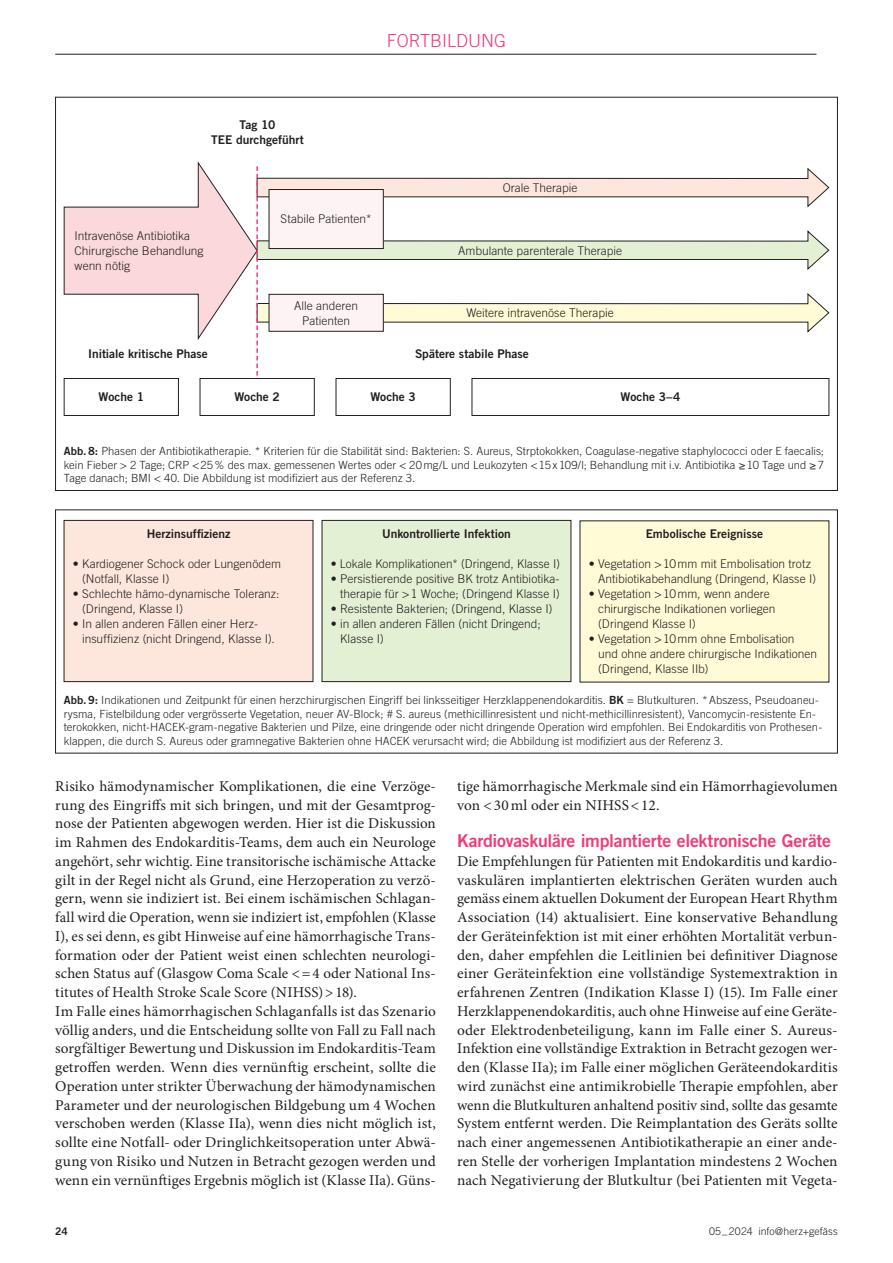
<style>
.page{position:relative;width:893px;height:1263px;background:#fff}
.page>*{position:absolute;margin:0;border:0;box-sizing:border-box;transform-origin:0 0}
.t1{font:300 18px "Trade Gothic LT Std";color:#ef3e77}
._07_Zwischentitel_L{font:17.7px "Trade Gothic LT Std Bd 2";letter-spacing:-.015em;color:#ef3e77}
._06_Lauftext{font:15px/18.8px "Minion Pro";color:#231f20;text-align:justify}
._15_Tabellen_Lauftext{font:300 12px/15px "Trade Gothic LT Std";color:#231f20}
._15_Tabellen_Lauftext-2{font:12px "Trade Gothic LT Std Bd 2";color:#231f20}
._05_Bildlegende{font:300 11.25px/13.5px "Trade Gothic LT Std";letter-spacing:.005em;color:#231f20;text-align:justify}
.t2{font:300 10.5px "Trade Gothic LT Std";letter-spacing:.005em;color:#231f20}
.t3{font:10.5px "Trade Gothic LT Std Bd 2";color:#231f20}
.s1{font-family:"Trade Gothic LT Std Bd 2";font-weight:400}
</style>
<div class="page">
<hr style="left:55px;top:54px;width:761px;height:1px;background:#231f20">
<svg style="left:64px;top:161px;width:765px;height:230px"></svg>
<div style="left:64px;top:378px;width:114px;height:37px;background:#fff"></div>
<div style="left:64px;top:378px;width:115px;height:38px;border:1px solid #231f20"></div>
<div style="left:200px;top:378px;width:114px;height:37px;background:#fff"></div>
<div style="left:200px;top:378px;width:115px;height:38px;border:1px solid #231f20"></div>
<div style="left:336px;top:378px;width:114px;height:37px;background:#fff"></div>
<div style="left:336px;top:378px;width:115px;height:38px;border:1px solid #231f20"></div>
<div style="left:472px;top:378px;width:357px;height:37px;background:#fff"></div>
<div style="left:472px;top:378px;width:357px;height:38px;border:1px solid #231f20"></div>
<div style="left:269px;top:294px;width:114px;height:37px;background:#fdf3f4"></div>
<div style="left:269px;top:294px;width:115px;height:38px;border:1px solid #231f20"></div>
<div style="left:269px;top:190px;width:114px;height:59px;background:#fdf3f4"></div>
<div style="left:269px;top:189px;width:115px;height:60px;border:1px solid #231f20"></div>
<div style="left:64px;top:520px;width:249px;height:162px;background:#fde7dc"></div>
<div style="left:64px;top:520px;width:249px;height:162px;border:1px solid #231f20"></div>
<div style="left:322px;top:520px;width:249px;height:162px;background:#e4f0d4"></div>
<div style="left:322px;top:520px;width:249px;height:162px;border:1px solid #231f20"></div>
<div style="left:580px;top:521px;width:249px;height:161px;background:#fffbd6"></div>
<p class="t1" style="left:387px;top:30px;width:121px">FORTBILDUNG</p>
<p class="_15_Tabellen_Lauftext-2" style="left:240px;top:118px;width:37px">Tag 10</p>
<p class="_15_Tabellen_Lauftext-2" style="left:211px;top:133px;width:94px">TEE durchgeführt</p>
<p class="_15_Tabellen_Lauftext" style="left:75px;top:228px;width:117px">Intravenöse Antibiotika</p>
<p class="_15_Tabellen_Lauftext" style="left:75px;top:243px;width:130px">Chirurgische Behandlung</p>
<p class="_15_Tabellen_Lauftext" style="left:75px;top:258px;width:57px">wenn nötig</p>
<p class="_15_Tabellen_Lauftext" style="left:281px;top:211px;width:93px">Stabile Patienten*</p>
<p class="_15_Tabellen_Lauftext" style="left:294px;top:298px;width:65px;text-align:center">Alle anderen<br>Patienten</p>
<p class="_15_Tabellen_Lauftext" style="left:503px;top:180px;width:76px">Orale Therapie</p>
<p class="_15_Tabellen_Lauftext" style="left:458px;top:243px;width:165px">Ambulante parenterale Therapie</p>
<p class="_15_Tabellen_Lauftext" style="left:466px;top:305px;width:149px">Weitere intravenöse Therapie</p>
<p class="_15_Tabellen_Lauftext-2" style="left:88px;top:346px;width:121px">Initiale kritische Phase</p>
<p class="_15_Tabellen_Lauftext-2" style="left:415px;top:346px;width:115px">Spätere stabile Phase</p>
<p class="_15_Tabellen_Lauftext-2" style="left:98px;top:390px;width:47px">Woche 1</p>
<p class="_15_Tabellen_Lauftext-2" style="left:234px;top:390px;width:47px">Woche 2</p>
<p class="_15_Tabellen_Lauftext-2" style="left:370px;top:390px;width:47px">Woche 3</p>
<p class="_15_Tabellen_Lauftext-2" style="left:620px;top:390px;width:61px">Woche 3–4</p>
<p class="_05_Bildlegende" style="left:64px;top:444px;width:762px"><span class="s1">Abb.8:</span> Phasen der Antibiotikatherapie. * Kriterien für die Stabilität sind: Bakterien: S. Aureus, Strptokokken, Coagulase-negative staphylococci oder E faecalis; kein Fieber &gt; 2 Tage; CRP &lt;25% des max. gemessenen Wertes oder &lt; 20mg/L und Leukozyten &lt;15x109/l; Behandlung mit i.v. Antibiotika ≥10 Tage und ≥7<br>Tage danach; BMI &lt; 40. Die Abbildung ist modifiziert aus der Referenz 3.</p>
<p class="_15_Tabellen_Lauftext-2" style="left:147px;top:526px;width:85px">Herzinsuffizienz</p>
<p class="_15_Tabellen_Lauftext" style="left:82px;top:556px;width:201px;text-indent:-9px">• Kardiogener Schock oder Lungenödem (Notfall, Klasse I)</p>
<p class="_15_Tabellen_Lauftext" style="left:82px;top:586px;width:199px;text-indent:-9px">• Schlechte hämo-dynamische Toleranz: (Dringend, Klasse I)</p>
<p class="_15_Tabellen_Lauftext" style="left:82px;top:616px;width:194px;text-indent:-9px">• In allen anderen Fällen einer Herz&shy;insuffizienz (nicht Dringend, Klasse I).</p>
<p class="_15_Tabellen_Lauftext-2" style="left:382px;top:526px;width:130px">Unkontrollierte Infektion</p>
<p class="_15_Tabellen_Lauftext" style="left:331px;top:556px;width:231px">• Lokale Komplikationen* (Dringend, Klasse I)</p>
<p class="_15_Tabellen_Lauftext" style="left:331px;top:571px;width:231px;text-align:right">• Persistierende positive BK trotz Antibiotika&shy;therapie für &gt;1 Woche; (Dringend Klasse I)</p>
<p class="_15_Tabellen_Lauftext" style="left:331px;top:601px;width:223px">• Resistente Bakterien; (Dringend, Klasse I)</p>
<p class="_15_Tabellen_Lauftext" style="left:340px;top:616px;width:202px;text-indent:-9px">• in allen anderen Fällen (nicht Dringend;<br>Klasse I)</p>
<p class="_15_Tabellen_Lauftext-2" style="left:646px;top:527px;width:119px">Embolische Ereignisse</p>
<p class="_15_Tabellen_Lauftext" style="left:598px;top:556px;width:220px;text-indent:-9px">• Vegetation &gt;10mm mit Embolisation trotz<br>Antibiotikabehandlung (Dringend, Klasse I)</p>
<p class="_15_Tabellen_Lauftext" style="left:598px;top:586px;width:179px;text-indent:-9px">• Vegetation &gt;10mm, wenn andere chirurgische Indikationen vorliegen (Dringend Klasse I)</p>
<p class="_15_Tabellen_Lauftext" style="left:598px;top:631px;width:221px;text-indent:-9px">• Vegetation &gt;10mm ohne Embolisation und ohne andere chirurgische Indikationen (Dringend, Klasse IIb)</p>
<p class="_05_Bildlegende" style="left:64px;top:693px;width:760px;text-align:left"><span class="s1">Abb.9:</span> Indikationen und Zeitpunkt für einen herzchirurgischen Eingriff bei linksseitiger Herzklappenendokarditis. <span class="s1">BK</span> = Blutkulturen. *Abszess, Pseudoaneu&shy;rysma, Fistelbildung oder vergrösserte Vegetation, neuer AV-Block; # S. aureus (methicillinresistent und nicht-methicillinresistent), Vancomycin-resistente En&shy;terokokken, nicht-HACEK-gram-negative Bakterien und Pilze, eine dringende oder nicht dringende Operation wird empfohlen. Bei Endokarditis von Prothesen&shy;klappen, die durch S. Aureus oder gramnegative Bakterien ohne HACEK verursacht wird; die Abbildung ist modifiziert aus der Referenz 3.</p>
<p class="_06_Lauftext" style="left:55px;top:777px;width:382px">Risiko hämodynamischer Komplikationen, die eine Verzöge&shy;rung des Eingriffs mit sich bringen, und mit der Gesamtprog&shy;nose der Patienten abgewogen werden. Hier ist die Diskussion im Rahmen des Endokarditis-Teams, dem auch ein Neurologe angehört, sehr wichtig. Eine transitorische ischämische Attacke gilt in der Regel nicht als Grund, eine Herzoperation zu verzö&shy;gern, wenn sie indiziert ist. Bei einem ischämischen Schlagan&shy;fall wird die Operation, wenn sie indiziert ist, empfohlen (Klasse I), es sei denn, es gibt Hinweise auf eine hämorrhagische Trans&shy;formation oder der Patient weist einen schlechten neurologi&shy;schen Status auf (Glasgow Coma Scale &lt;=4 oder National Ins&shy;titutes of Health Stroke Scale Score (NIHSS)&gt;18).</p>
<p class="_06_Lauftext" style="left:55px;top:1002px;width:382px">Im Falle eines hämorrhagischen Schlaganfalls ist das Szenario völlig anders, und die Entscheidung sollte von Fall zu Fall nach sorgfältiger Bewertung und Diskussion im Endokarditis-Team getroffen werden. Wenn dies vernünftig erscheint, sollte die Operation unter strikter Überwachung der hämodynamischen Parameter und der neurologischen Bildgebung um 4 Wochen verschoben werden (Klasse IIa), wenn dies nicht möglich ist, sollte eine Notfall- oder Dringlichkeitsoperation unter Abwä&shy;gung von Risiko und Nutzen in Betracht gezogen werden und wenn ein vernünftiges Ergebnis möglich ist (Klasse IIa). Güns-</p>
<p class="_06_Lauftext" style="left:457px;top:777px;width:382px">tige hämorrhagische Merkmale sind ein Hämorrhagievolumen von &lt;30ml oder ein NIHSS&lt;12.</p>
<p class="_07_Zwischentitel_L" style="left:457px;top:830px;width:375px">Kardiovaskuläre implantierte elektronische Geräte</p>
<p class="_06_Lauftext" style="left:457px;top:852px;width:382px">Die Empfehlungen für Patienten mit Endokarditis und kardio&shy;vaskulären implantierten elektrischen Geräten wurden auch gemäss einem aktuellen Dokument der European Heart Rhythm Association (14) aktualisiert. Eine konservative Behandlung der Geräteinfektion ist mit einer erhöhten Mortalität verbun&shy;den, daher empfehlen die Leitlinien bei definitiver Diagnose einer Geräteinfektion eine vollständige Systemextraktion in erfahrenen Zentren (Indikation Klasse I) (15). Im Falle einer Herzklappenendokarditis, auch ohne Hinweise auf eine Geräte&shy;oder Elektrodenbeteiligung, kann im Falle einer S. Aureus-Infektion eine vollständige Extraktion in Betracht gezogen wer&shy;den (Klasse IIa); im Falle einer möglichen Geräteendokarditis wird zunächst eine antimikrobielle Therapie empfohlen, aber wenn die Blutkulturen anhaltend positiv sind, sollte das gesamte System entfernt werden. Die Reimplantation des Geräts sollte nach einer angemessenen Antibiotikatherapie an einer ande&shy;ren Stelle der vorherigen Implantation mindestens 2 Wochen nach Negativierung der Blutkultur (bei Patienten mit Vegeta-</p>
<p class="t3" style="left:55px;top:1225px;width:14px">24</p>
<p class="t2" style="left:758px;top:1225px;width:81px">info@herz+gefäss</p>
<p class="t2" style="left:709px;top:1225px;width:45px">05_2024</p>
</div>
